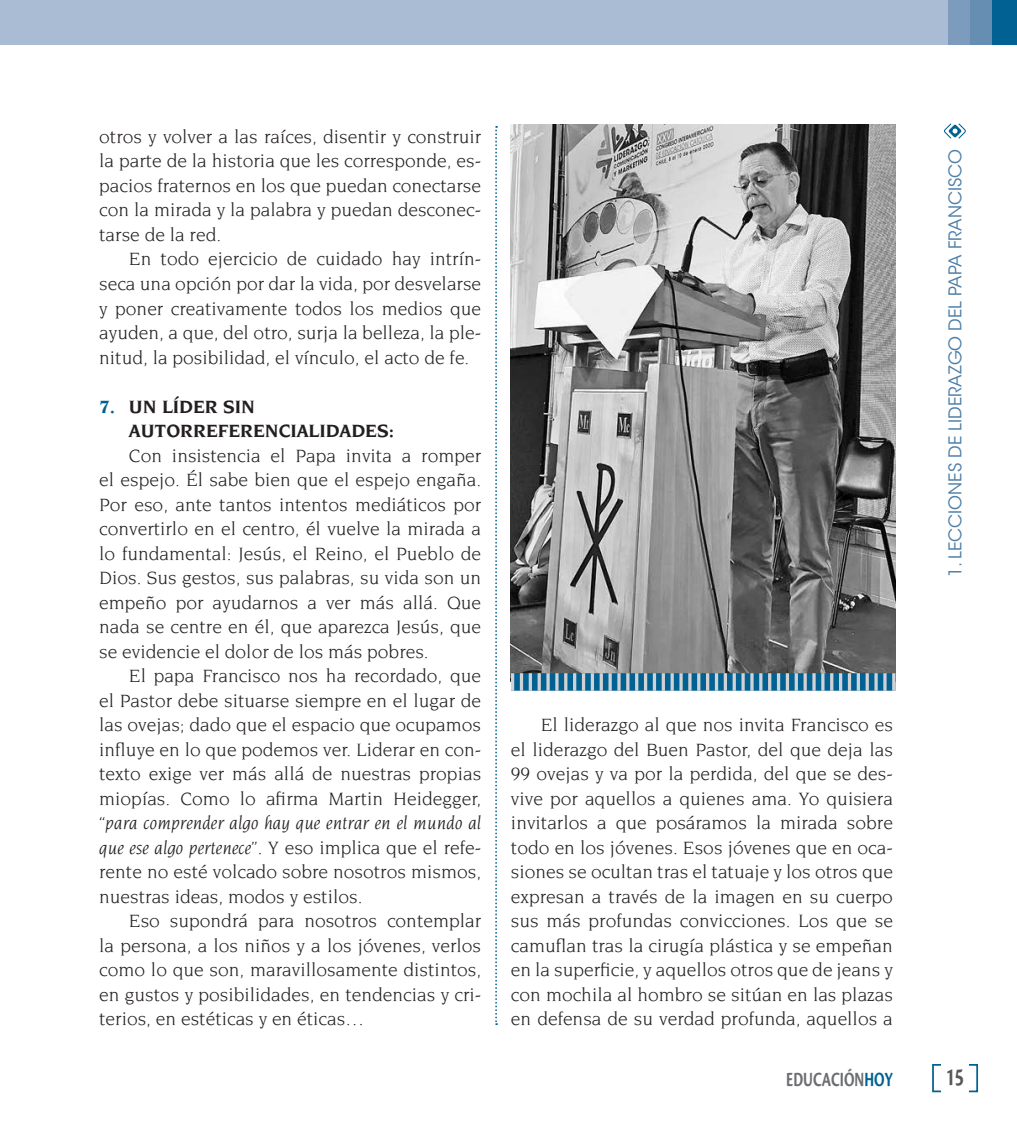
<style>
.page{position:relative;width:1017px;height:1141px;background:#fff}
.page>*{position:absolute;margin:0;border:0;box-sizing:border-box;transform-origin:0 0}
.t1{font:700 26.25px "Cronos Pro";color:#57585a;scale:.7 1}
.t2{font:700 21px "Cronos Pro";letter-spacing:.005em;color:#6c6d70;scale:.7 1}
.t3{font:19.25px/24.5px "Novarese Std";color:#231f20;text-align:justify}
.t4{font:700 19.25px/24.5px "Novarese Std";color:#231f20}
.t5{font:17.5px "ITC Avant Garde Std";color:#4d7ea7}
.s1{color:#006192}
.s2{font-style:italic}
</style>
<div class="page">
<div style="left:932px;top:1064px;width:46px;height:28px;border:2px solid #006192"></div>
<div style="left:941px;top:1062px;width:27px;height:33px;background:#fff"></div>
<div style="left:0;top:0;width:1017px;height:45px;background:#aabcd3"></div>
<div style="left:992px;top:0;width:25px;height:45px;background:#006192"></div>
<div style="left:970px;top:0;width:22px;height:45px;background:#668db2"></div>
<div style="left:948px;top:0;width:22px;height:45px;background:#7d9cbd"></div>
<svg style="left:944px;top:123px;width:22px;height:16px"></svg>
<svg style="left:495px;top:126px;width:2px;height:899px"></svg>
<img style="left:511px;top:124px;width:384px;height:549px">
<svg style="left:514px;top:673px;width:378px;height:18px;background:#0d6895"></svg>
<hr style="left:511px;top:673px;width:3px;height:18px;background:#d1d2d4">
<hr style="left:520px;top:673px;width:3px;height:18px;background:#d1d2d4">
<hr style="left:529px;top:673px;width:3px;height:18px;background:#d1d2d4">
<hr style="left:538px;top:673px;width:3px;height:18px;background:#d1d2d4">
<svg style="left:546px;top:673px;width:4px;height:18px"></svg>
<svg style="left:555px;top:673px;width:4px;height:18px"></svg>
<hr style="left:564px;top:673px;width:3px;height:18px;background:#d1d2d4">
<hr style="left:573px;top:673px;width:3px;height:18px;background:#d1d2d4">
<hr style="left:582px;top:673px;width:3px;height:18px;background:#d1d2d4">
<hr style="left:591px;top:673px;width:3px;height:18px;background:#d1d2d4">
<hr style="left:600px;top:673px;width:3px;height:18px;background:#d1d2d4">
<svg style="left:608px;top:673px;width:4px;height:18px"></svg>
<svg style="left:617px;top:673px;width:4px;height:18px"></svg>
<hr style="left:626px;top:673px;width:3px;height:18px;background:#d1d2d4">
<hr style="left:635px;top:673px;width:3px;height:18px;background:#d1d2d4">
<hr style="left:644px;top:673px;width:3px;height:18px;background:#d1d2d4">
<hr style="left:653px;top:673px;width:3px;height:18px;background:#d1d2d4">
<hr style="left:662px;top:673px;width:3px;height:18px;background:#d1d2d4">
<hr style="left:671px;top:673px;width:3px;height:18px;background:#d1d2d4">
<svg style="left:679px;top:673px;width:4px;height:18px"></svg>
<svg style="left:688px;top:673px;width:4px;height:18px"></svg>
<hr style="left:697px;top:673px;width:3px;height:18px;background:#d1d2d4">
<hr style="left:706px;top:673px;width:3px;height:18px;background:#d1d2d4">
<hr style="left:715px;top:673px;width:3px;height:18px;background:#d1d2d4">
<hr style="left:724px;top:673px;width:3px;height:18px;background:#d1d2d4">
<hr style="left:733px;top:673px;width:3px;height:18px;background:#d1d2d4">
<svg style="left:741px;top:673px;width:4px;height:18px"></svg>
<svg style="left:750px;top:673px;width:4px;height:18px"></svg>
<hr style="left:759px;top:673px;width:3px;height:18px;background:#d1d2d4">
<hr style="left:768px;top:673px;width:3px;height:18px;background:#d1d2d4">
<hr style="left:777px;top:673px;width:3px;height:18px;background:#d1d2d4">
<hr style="left:786px;top:673px;width:3px;height:18px;background:#d1d2d4">
<hr style="left:795px;top:673px;width:3px;height:18px;background:#d1d2d4">
<svg style="left:803px;top:673px;width:4px;height:18px"></svg>
<svg style="left:812px;top:673px;width:4px;height:18px"></svg>
<hr style="left:821px;top:673px;width:3px;height:18px;background:#d1d2d4">
<hr style="left:830px;top:673px;width:3px;height:18px;background:#d1d2d4">
<hr style="left:839px;top:673px;width:3px;height:18px;background:#d1d2d4">
<hr style="left:848px;top:673px;width:3px;height:18px;background:#d1d2d4">
<hr style="left:857px;top:673px;width:3px;height:18px;background:#d1d2d4">
<hr style="left:866px;top:673px;width:3px;height:18px;background:#d1d2d4">
<svg style="left:874px;top:673px;width:4px;height:18px"></svg>
<svg style="left:883px;top:673px;width:4px;height:18px"></svg>
<hr style="left:892px;top:673px;width:3px;height:18px;background:#d1d2d4">
<p class="t3" style="left:99px;top:124px;width:384px">otros y volver a las raíces, disentir y construir la parte de la historia que les corresponde, es&shy;pacios fraternos en los que puedan conectarse con la mirada y la palabra y puedan desconec&shy;tarse de la red.</p>
<p class="t3" style="left:99px;top:247px;width:384px;text-indent:30px">En todo ejercicio de cuidado hay intrín&shy;seca una opción por dar la vida, por desvelarse y poner creativamente todos los medios que ayuden, a que, del otro, surja la belleza, la ple&shy;nitud, la posibilidad, el vínculo, el acto de fe.</p>
<p class="t4" style="left:129px;top:394px;width:267px;text-indent:-30px"><span class="s1">7.</span> UN LÍDER SIN<br>AUTORREFERENCIALIDADES:</p>
<p class="t3" style="left:99px;top:443px;width:384px;text-indent:30px">Con insistencia el Papa invita a romper el espejo. Él sabe bien que el espejo engaña.<br>Por eso, ante tantos intentos mediáticos por convertirlo en el centro, él vuelve la mirada a lo fundamental: Jesús, el Reino, el Pueblo de Dios. Sus gestos, sus palabras, su vida son un empeño por ayudarnos a ver más allá. Que nada se centre en él, que aparezca Jesús, que se evidencie el dolor de los más pobres.</p>
<p class="t3" style="left:99px;top:663px;width:383px;text-indent:30px">El papa Francisco nos ha recordado, que el Pastor debe situarse siempre en el lugar de las ovejas; dado que el espacio que ocupamos influye en lo que podemos ver. Liderar en con&shy;texto exige ver más allá de nuestras propias miopías. Como lo afirma Martin Heidegger, “<span class="s2">para comprender algo hay que entrar en el mundo al que ese algo pertenece</span>”. Y eso implica que el refe&shy;rente no esté volcado sobre nosotros mismos, nuestras ideas, modos y estilos.</p>
<p class="t3" style="left:99px;top:908px;width:384px;text-indent:30px">Eso supondrá para nosotros contemplar la persona, a los niños y a los jóvenes, verlos como lo que son, maravillosamente distintos, en gustos y posibilidades, en tendencias y cri&shy;terios, en estéticas y en éticas…</p>
<p class="t5" style="left:944px;top:577px;width:430px;rotate:-90deg">1. LECCIONES DE LIDERAZGO DEL PAPA FRANCISCO</p>
<p class="t3" style="left:511px;top:712px;width:384px;text-indent:30px">El liderazgo al que nos invita Francisco es el liderazgo del Buen Pastor, del que deja las 99 ovejas y va por la perdida, del que se des&shy;vive por aquellos a quienes ama. Yo quisiera invitarlos a que posáramos la mirada sobre todo en los jóvenes. Esos jóvenes que en oca&shy;siones se ocultan tras el tatuaje y los otros que expresan a través de la imagen en su cuerpo sus más profundas convicciones. Los que se camuflan tras la cirugía plástica y se empeñan en la superficie, y aquellos otros que de jeans y con mochila al hombro se sitúan en las plazas en defensa de su verdad profunda, aquellos a</p>
<p class="t2" style="left:786px;top:1067px;width:154px">EDUCACIÓN<span class="s1">HOY</span></p>
<h1 class="t1" style="left:946px;top:1062px;width:28px">15</h1>
</div>
